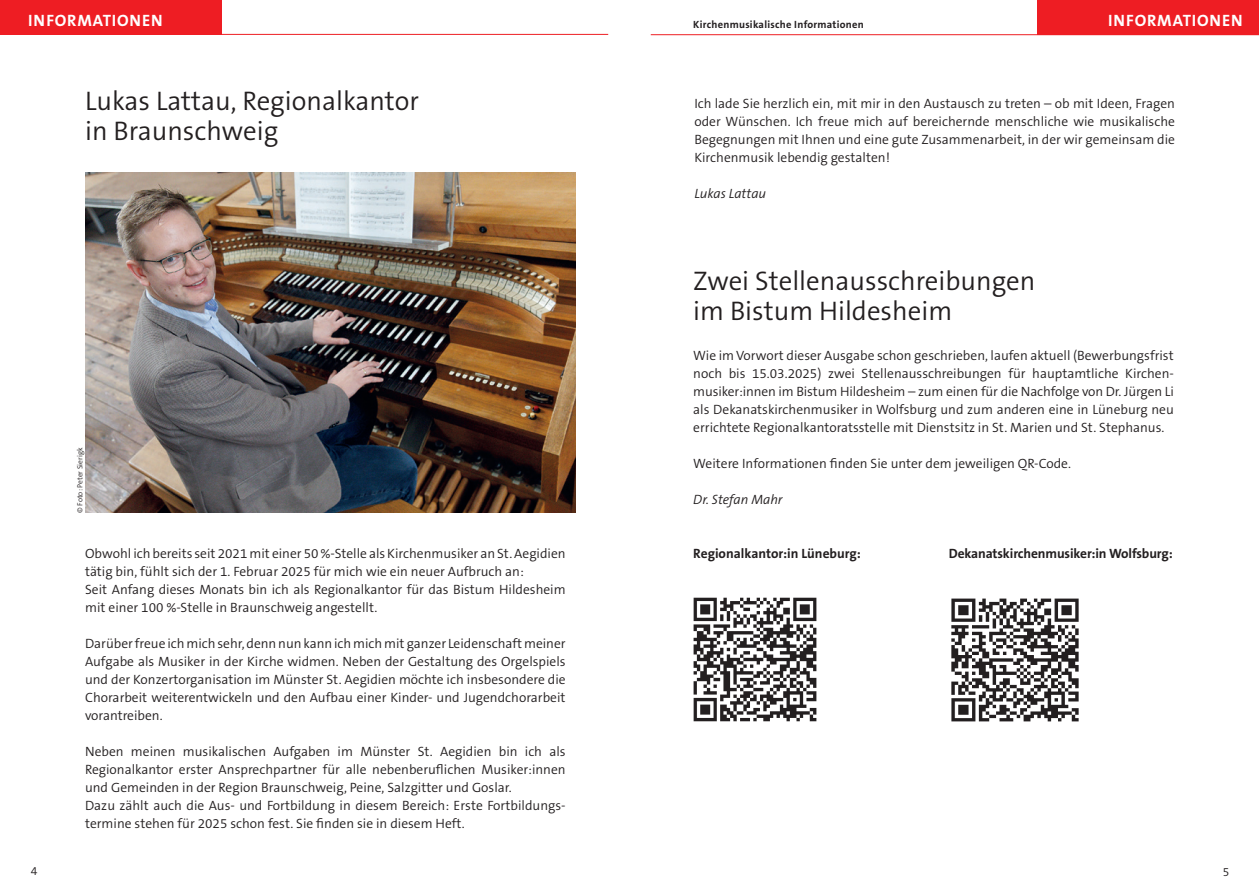
<style>
.page{position:relative;width:1259px;height:893px;background:#fff}
.page>*{position:absolute;margin:0;border:0;box-sizing:border-box;transform-origin:0 0}
.t1{font:300 27px/30px "The Sans B4";color:#231f20}
.t2{font:700 16.5px "The Sans B7";letter-spacing:.05em;color:#fff}
.t3{font:300 13.5px/18px "The Sans B4";color:#231f20;text-align:justify}
.t4{font:700 13.5px "The Sans B7";letter-spacing:-.01em;color:#231f20}
.t5{font:italic 300 13.5px "The Sans B4";color:#231f20}
.t6{font:300 12px "The Sans B4";color:#231f20}
.t7{font:700 10.5px "The Sans B7";letter-spacing:.025em;color:#231f20}
.t8{font:300 7.5px "The Sans B4";color:#231f20}
</style>
<div class="page">
<hr style="left:651px;top:34px;width:608px;height:1px;background:#ee1d23">
<hr style="left:0;top:34px;width:608px;height:1px;background:#ee1d23">
<div style="left:0;top:0;width:221px;height:34px;background:#ee1d23"></div>
<div style="left:1037px;top:0;width:222px;height:35px;background:#ee1d23"></div>
<img style="left:85px;top:172px;width:490px;height:340px">
<img style="left:693px;top:597px;width:124px;height:125px">
<img style="left:951px;top:598px;width:128px;height:124px">
<p class="t2" style="left:28px;top:12px;width:136px">INFORMATIONEN</p>
<p class="t2" style="left:1108px;top:12px;width:136px">INFORMATIONEN</p>
<p class="t7" style="left:693px;top:19px;width:172px">Kirchenmusikalische Informationen</p>
<h1 class="t1" style="left:85px;top:87px;width:335px">Lukas Lattau, Regionalkantor in Braunschweig</h1>
<p class="t6" style="left:31px;top:864px;width:8px">4</p>
<p class="t8" style="left:76px;top:513px;width:67px;rotate:-90deg">© Foto: Peter Sierigk</p>
<p class="t3" style="left:85px;top:545px;width:482px;text-align:left">Obwohl ich bereits seit 2021 mit einer 50 %-Stelle als Kirchenmusiker an St. Aegidien tätig bin, fühlt sich der 1. Februar 2025 für mich wie ein neuer Aufbruch an:<br>Seit Anfang dieses Monats bin ich als Regionalkantor für das Bistum Hildesheim mit einer 100 %-Stelle in Braunschweig angestellt.</p>
<p class="t3" style="left:85px;top:635px;width:482px">Darüber freue ich mich sehr, denn nun kann ich mich mit ganzer Leidenschaft meiner Aufgabe als Musiker in der Kirche widmen. Neben der Gestaltung des Orgelspiels und der Konzertorganisation im Münster St. Aegidien möchte ich insbesondere die Chorarbeit weiterentwickeln und den Aufbau einer Kinder- und Jugendchorarbeit vorantreiben.</p>
<p class="t3" style="left:85px;top:743px;width:482px;text-align:left">Neben meinen musikalischen Aufgaben im Münster St. Aegidien bin ich als Regionalkantor erster Ansprechpartner für alle nebenberuflichen Musiker:innen und Gemeinden in der Region Braunschweig, Peine, Salzgitter und Goslar.<br>Dazu zählt auch die Aus- und Fortbildung in diesem Bereich: Erste Fortbildungs&shy;termine stehen für 2025 schon fest. Sie finden sie in diesem Heft.</p>
<p class="t3" style="left:694px;top:95px;width:482px">Ich lade Sie herzlich ein, mit mir in den Austausch zu treten – ob mit Ideen, Fragen oder Wünschen. Ich freue mich auf bereichernde menschliche wie musikalische Begegnungen mit Ihnen und eine gute Zusammenarbeit, in der wir gemeinsam die Kirchenmusik lebendig gestalten!</p>
<p class="t5" style="left:694px;top:186px;width:73px">Lukas Lattau</p>
<h1 class="t1" style="left:693px;top:267px;width:344px">Zwei Stellenausschreibungen im Bistum Hildesheim</h1>
<p class="t3" style="left:693px;top:347px;width:482px">Wie im Vorwort dieser Ausgabe schon geschrieben, laufen aktuell (Bewerbungsfrist noch bis 15.03.2025) zwei Stellenausschreibungen für hauptamtliche Kirchen&shy;musiker:innen im Bistum Hildesheim – zum einen für die Nachfolge von Dr. Jürgen Li als Dekanatskirchenmusiker in Wolfsburg und zum anderen eine in Lüneburg neu errichtete Regionalkantoratsstelle mit Dienstsitz in St. Marien und St. Stephanus.</p>
<p class="t3" style="left:693px;top:455px;width:379px">Weitere Informationen finden Sie unter dem jeweiligen QR-Code.</p>
<p class="t5" style="left:693px;top:492px;width:91px">Dr. Stefan Mahr</p>
<p class="t4" style="left:693px;top:546px;width:169px">Regionalkantor:in Lüneburg:</p>
<p class="t4" style="left:949px;top:546px;width:225px">Dekanatskirchenmusiker:in Wolfsburg:</p>
<p class="t6" style="left:1222px;top:865px;width:8px">5</p>
</div>
